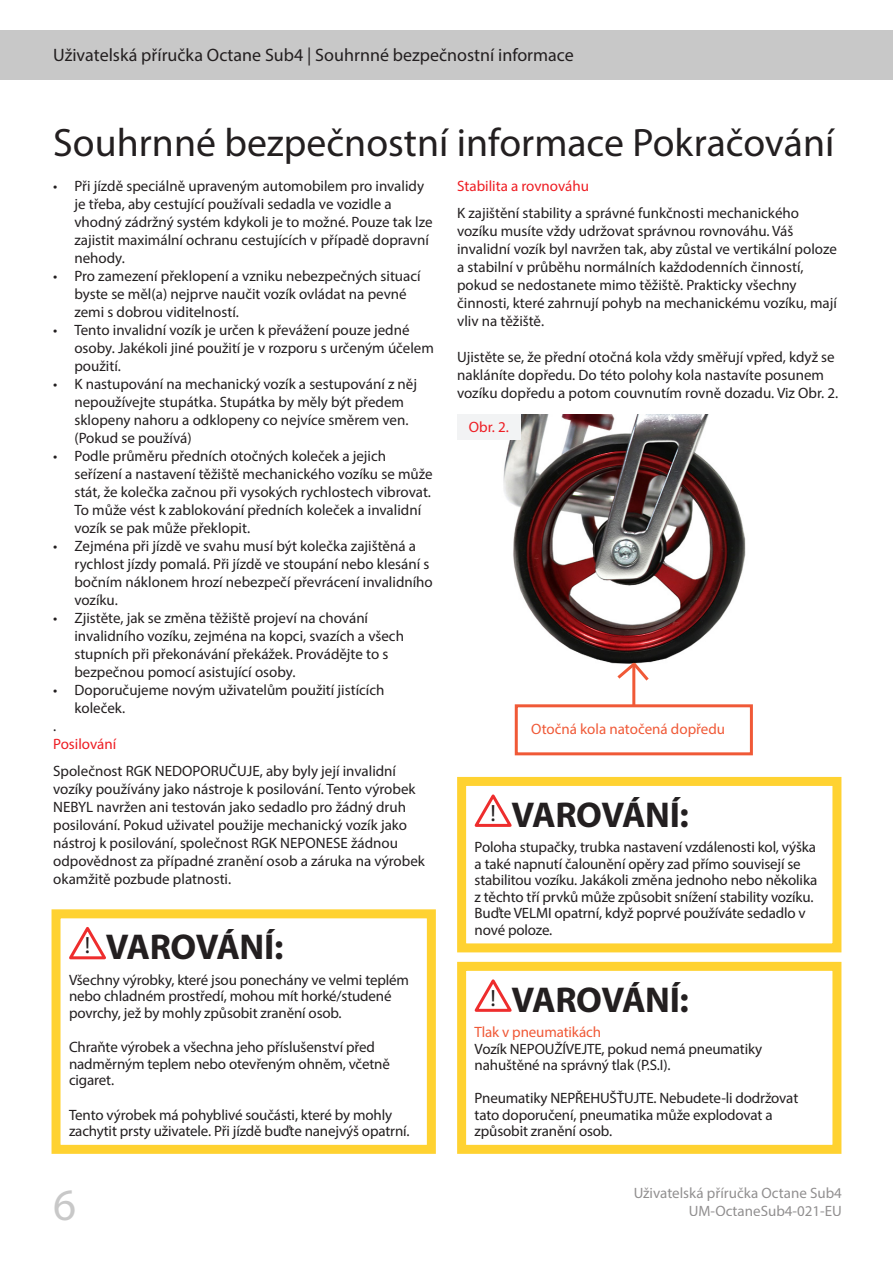
<style>
.page{position:relative;width:893px;height:1263px;background:#fff}
.page>*{position:absolute;margin:0;border:0;box-sizing:border-box;transform-origin:0 0}
.t1{font:45px "Myriad Pro";color:#c8c8c8}
.Heading_1{font:39.75px "Myriad Pro";color:#231f20}
.Box_Heading{font:700 36px "Myriad Pro";letter-spacing:-.015em;color:#231f20}
.t2{font:18px "Myriad Pro";color:#231f20}
.Box_Text_10_11{font:15px/18px "Myriad Pro";color:#231f20}
.Box_Text_10_11-2{font:15px "Myriad Pro";letter-spacing:-.005em;color:#f05937}
.Internal_Heading_-_RED{font:15px "Myriad Pro";color:#ee1d23}
.Image_no{font:15px "Myriad Pro";color:#ee1d23}
</style>
<div class="page">
<div style="left:0;top:31px;width:893px;height:49px;background:#c8c8c8"></div>
<svg style="left:69px;top:927px;width:37px;height:33px"></svg>
<div style="left:52px;top:909px;width:384px;height:245px;border:9px solid #ffd231"></div>
<svg style="left:474px;top:794px;width:38px;height:33px"></svg>
<div style="left:457px;top:777px;width:384px;height:175px;border:9px solid #ffd231"></div>
<svg style="left:474px;top:979px;width:38px;height:33px"></svg>
<div style="left:457px;top:962px;width:384px;height:192px;border:9px solid #ffd231"></div>
<img style="left:503px;top:414px;width:243px;height:250px">
<div style="left:457px;top:414px;width:64px;height:26px;background:#f2f3f4"></div>
<div style="left:515px;top:704px;width:238px;height:51px;background:#fff;border:3px solid #f05937"></div>
<hr style="left:632px;top:664px;width:3px;height:42px;background:#f05937">
<svg style="left:614px;top:659px;width:38px;height:25px"></svg>
<p class="t2" style="left:53px;top:44px;width:522px">Uživatelská příručka Octane Sub4 | Souhrnné bezpečnostní informace</p>
<p class="Heading_1" style="left:53px;top:119px;width:783px">Souhrnné bezpečnostní informace Pokračování</p>
<p class="Box_Text_10_11" style="left:74px;top:177px;width:360px;text-indent:-21px">• Při jízdě speciálně upraveným automobilem pro invalidy je třeba, aby cestující používali sedadla ve vozidle a vhodný zádržný systém kdykoli je to možné. Pouze tak lze zajistit maximální ochranu cestujících v případě dopravní nehody.</p>
<p class="Box_Text_10_11" style="left:74px;top:267px;width:348px;text-indent:-21px">• Pro zamezení překlopení a vzniku nebezpečných situací byste se měl(a) nejprve naučit vozík ovládat na pevné zemi s dobrou viditelností.</p>
<p class="Box_Text_10_11" style="left:74px;top:321px;width:361px;text-indent:-21px">• Tento invalidní vozík je určen k převážení pouze jedné osoby. Jakékoli jiné použití je v rozporu s určeným účelem použití.</p>
<p class="Box_Text_10_11" style="left:74px;top:375px;width:344px;text-indent:-21px">• K nastupování na mechanický vozík a sestupování z něj nepoužívejte stupátka. Stupátka by měly být předem sklopeny nahoru a odklopeny co nejvíce směrem ven. (Pokud se používá)</p>
<p class="Box_Text_10_11" style="left:74px;top:447px;width:360px;text-indent:-21px">• Podle průměru předních otočných koleček a jejich seřízení a nastavení těžiště mechanického vozíku se může stát, že kolečka začnou při vysokých rychlostech vibrovat.<br>To může vést k zablokování předních koleček a invalidní vozík se pak může překlopit.</p>
<p class="Box_Text_10_11" style="left:74px;top:537px;width:360px;text-indent:-21px">• Zejména při jízdě ve svahu musí být kolečka zajištěná a rychlost jízdy pomalá. Při jízdě ve stoupání nebo klesání s bočním náklonem hrozí nebezpečí převrácení invalidního vozíku.</p>
<p class="Box_Text_10_11" style="left:74px;top:609px;width:331px;text-indent:-21px">• Zjistěte, jak se změna těžiště projeví na chování invalidního vozíku, zejména na kopci, svazích a všech stupních při překonávání překážek. Provádějte to s bezpečnou pomocí asistující osoby.</p>
<p class="Box_Text_10_11" style="left:74px;top:681px;width:312px;text-indent:-21px">• Doporučujeme novým uživatelům použití jistících koleček.</p>
<p class="Box_Text_10_11" style="left:53px;top:717px;width:5px">.</p>
<p class="Internal_Heading_-_RED" style="left:53px;top:735px;width:65px">Posilování</p>
<p class="Box_Text_10_11" style="left:53px;top:762px;width:373px">Společnost RGK NEDOPORUČUJE, aby byly její invalidní vozíky používány jako nástroje k posilování. Tento výrobek NEBYL navržen ani testován jako sedadlo pro žádný druh posilování. Pokud uživatel použije mechanický vozík jako nástroj k posilování, společnost RGK NEPONESE žádnou odpovědnost za případné zranění osob a záruka na výrobek okamžitě pozbude platnosti.</p>
<p class="Internal_Heading_-_RED" style="left:457px;top:177px;width:133px">Stabilita a rovnováhu</p>
<p class="Box_Text_10_11" style="left:457px;top:204px;width:381px">K zajištění stability a správné funkčnosti mechanického vozíku musíte vždy udržovat správnou rovnováhu. Váš invalidní vozík byl navržen tak, aby zůstal ve vertikální poloze a stabilní v průběhu normálních každodenních činností, pokud se nedostanete mimo těžiště. Prakticky všechny činnosti, které zahrnují pohyb na mechanickému vozíku, mají vliv na těžiště.</p>
<p class="Box_Text_10_11" style="left:457px;top:348px;width:383px">Ujistěte se, že přední otočná kola vždy směřují vpřed, když se nakláníte dopředu. Do této polohy kola nastavíte posunem vozíku dopředu a potom couvnutím rovně dozadu. Viz Obr. 2.</p>
<p class="Image_no" style="left:469px;top:418px;width:42px">Obr. 2.</p>
<p class="Box_Text_10_11-2" style="left:531px;top:720px;width:196px">Otočná kola natočená dopředu</p>
<p class="Box_Heading" style="left:490px;top:791px;width:200px"><sup>!</sup> VAROVÁNÍ:</p>
<p class="Box_Text_10_11" style="left:475px;top:839px;width:344px;line-height:16.5px">Poloha stupačky, trubka nastavení vzdálenosti kol, výška a také napnutí čalounění opěry zad přímo souvisejí se stabilitou vozíku. Jakákoli změna jednoho nebo několika z těchto tří prvků může způsobit snížení stability vozíku.<br>Buďte VELMI opatrní, když poprvé používáte sedadlo v nové poloze.</p>
<p class="Box_Heading" style="left:85px;top:924px;width:200px"><sup>!</sup> VAROVÁNÍ:</p>
<p class="Box_Text_10_11" style="left:69px;top:971px;width:342px;line-height:16.5px">Všechny výrobky, které jsou ponechány ve velmi teplém nebo chladném prostředí, mohou mít horké/studené povrchy, jež by mohly způsobit zranění osob.</p>
<p class="Box_Text_10_11" style="left:69px;top:1039px;width:322px;line-height:16.5px">Chraňte výrobek a všechna jeho příslušenství před nadměrným teplem nebo otevřeným ohněm, včetně cigaret.</p>
<p class="Box_Text_10_11" style="left:69px;top:1106px;width:342px;line-height:16.5px">Tento výrobek má pohyblivé součásti, které by mohly zachytit prsty uživatele. Při jízdě buďte nanejvýš opatrní.</p>
<p class="Box_Heading" style="left:490px;top:976px;width:200px"><sup>!</sup> VAROVÁNÍ:</p>
<p class="Box_Text_10_11-2" style="left:475px;top:1023px;width:128px">Tlak v pneumatikách</p>
<p class="Box_Text_10_11" style="left:475px;top:1040px;width:289px;line-height:16.5px">Vozík NEPOUŽÍVEJTE, pokud nemá pneumatiky nahuštěné na správný tlak (P.S.I).</p>
<p class="Box_Text_10_11" style="left:475px;top:1090px;width:325px;line-height:16.5px">Pneumatiky NEPŘEHUŠŤUJTE. Nebudete-li dodržovat tato doporučení, pneumatika může explodovat a způsobit zranění osob.</p>
<h1 class="t1" style="left:53px;top:1177px;width:25px">6</h1>
<p class="Box_Text_10_11" style="left:633px;top:1183px;width:210px">Uživatelská příručka Octane Sub4</p>
<p class="Box_Text_10_11" style="left:689px;top:1201px;width:155px">UM-OctaneSub4-021-EU</p>
</div>
